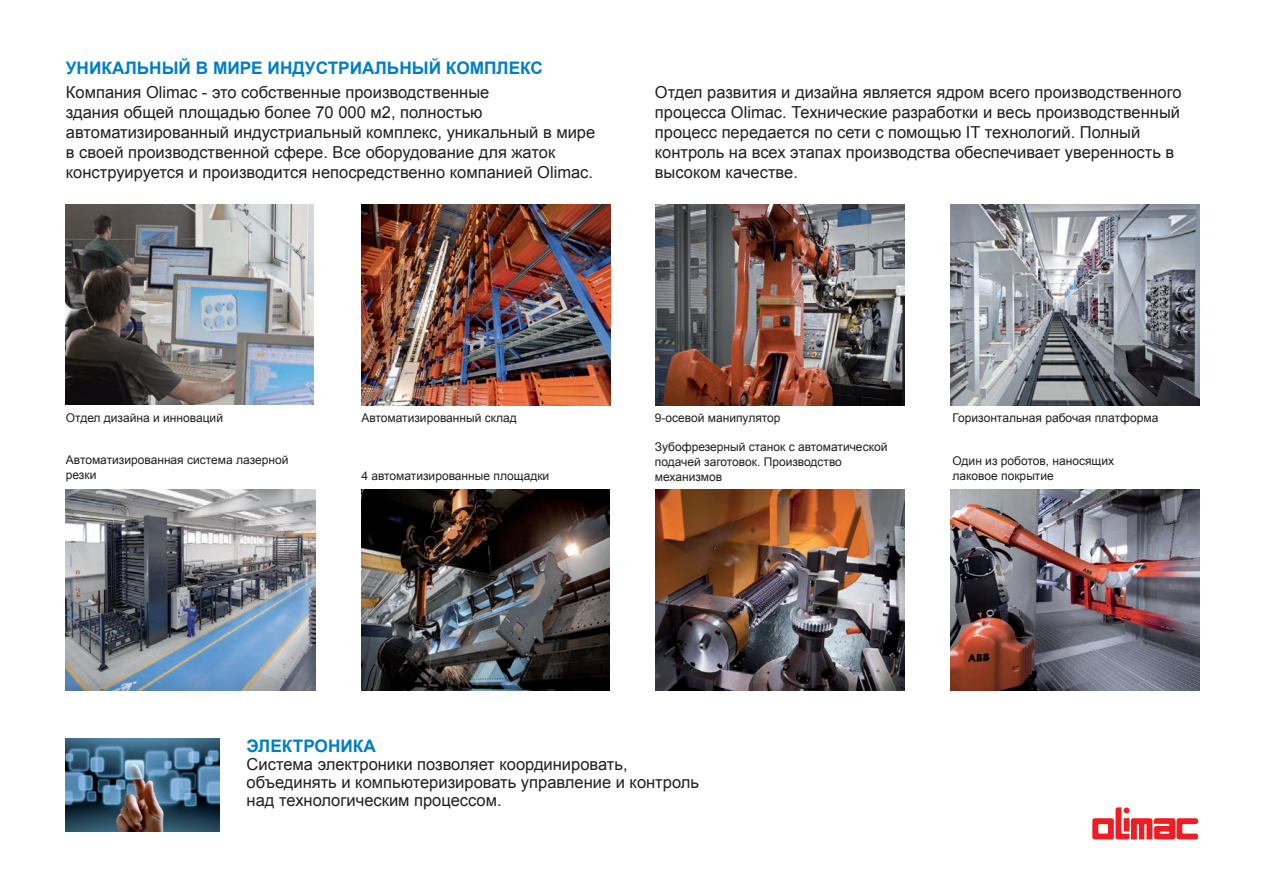
<style>
.page{position:relative;width:1263px;height:893px;background:#fff}
.page>*{position:absolute;margin:0;border:0;box-sizing:border-box;transform-origin:0 0}
.t1{font:700 17.25px "Arial";color:#007ec5}
.t2{font:16.5px/19.8px "Arial";color:#231f20}
.t3{font:12px/15px "Arial";color:#231f20}
</style>
<div class="page">
<svg style="left:1092px;top:807px;width:106px;height:32px"></svg>
<img style="left:66px;top:490px;width:249px;height:200px">
<img style="left:361px;top:489px;width:248px;height:201px">
<img style="left:656px;top:489px;width:249px;height:201px">
<img style="left:951px;top:489px;width:248px;height:201px">
<img style="left:361px;top:204px;width:250px;height:201px">
<img style="left:656px;top:204px;width:249px;height:201px">
<img style="left:951px;top:204px;width:248px;height:201px">
<img style="left:66px;top:739px;width:153px;height:93px">
<img style="left:66px;top:204px;width:248px;height:201px">
<p class="t1" style="left:66px;top:57px;width:478px">УНИКАЛЬНЫЙ В МИРЕ ИНДУСТРИАЛЬНЫЙ КОМПЛЕКС</p>
<p class="t2" style="left:66px;top:83px;width:531px">Компания Olimac - это собственные производственные<br>здания общей площадью более 70 000 м2, полностью автоматизированный индустриальный комплекс, уникальный в мире в своей производственной сфере. Все оборудование для жаток конструируется и производится непосредственно компанией Olimac.</p>
<p class="t2" style="left:655px;top:83px;width:528px">Отдел развития и дизайна является ядром всего производственного процесса Olimac. Технические разработки и весь производственный процесс передается по сети с помощью IT технологий. Полный контроль на всех этапах производства обеспечивает уверенность в высоком качестве.</p>
<p class="t3" style="left:66px;top:410px;width:159px">Отдел дизайна и инноваций</p>
<p class="t3" style="left:361px;top:410px;width:157px">Автоматизированный склад</p>
<p class="t3" style="left:655px;top:410px;width:127px">9-осевой манипулятор</p>
<p class="t3" style="left:952px;top:410px;width:207px">Горизонтальная рабочая платформа</p>
<p class="t3" style="left:66px;top:452px;width:224px">Автоматизированная система лазерной резки</p>
<p class="t3" style="left:655px;top:439px;width:234px">Зубофрезерный станок с автоматической подачей заготовок. Производство механизмов</p>
<p class="t3" style="left:952px;top:453px;width:163px">Один из роботов, наносящих лаковое покрытие</p>
<p class="t3" style="left:361px;top:468px;width:189px">4 автоматизированные площадки</p>
<p class="t1" style="left:247px;top:734px;width:131px">ЭЛЕКТРОНИКА</p>
<p class="t2" style="left:247px;top:755px;width:454px;line-height:18px">Система электроники позволяет координировать, объединять и компьютеризировать управление и контроль над технологическим процессом.</p>
</div>
